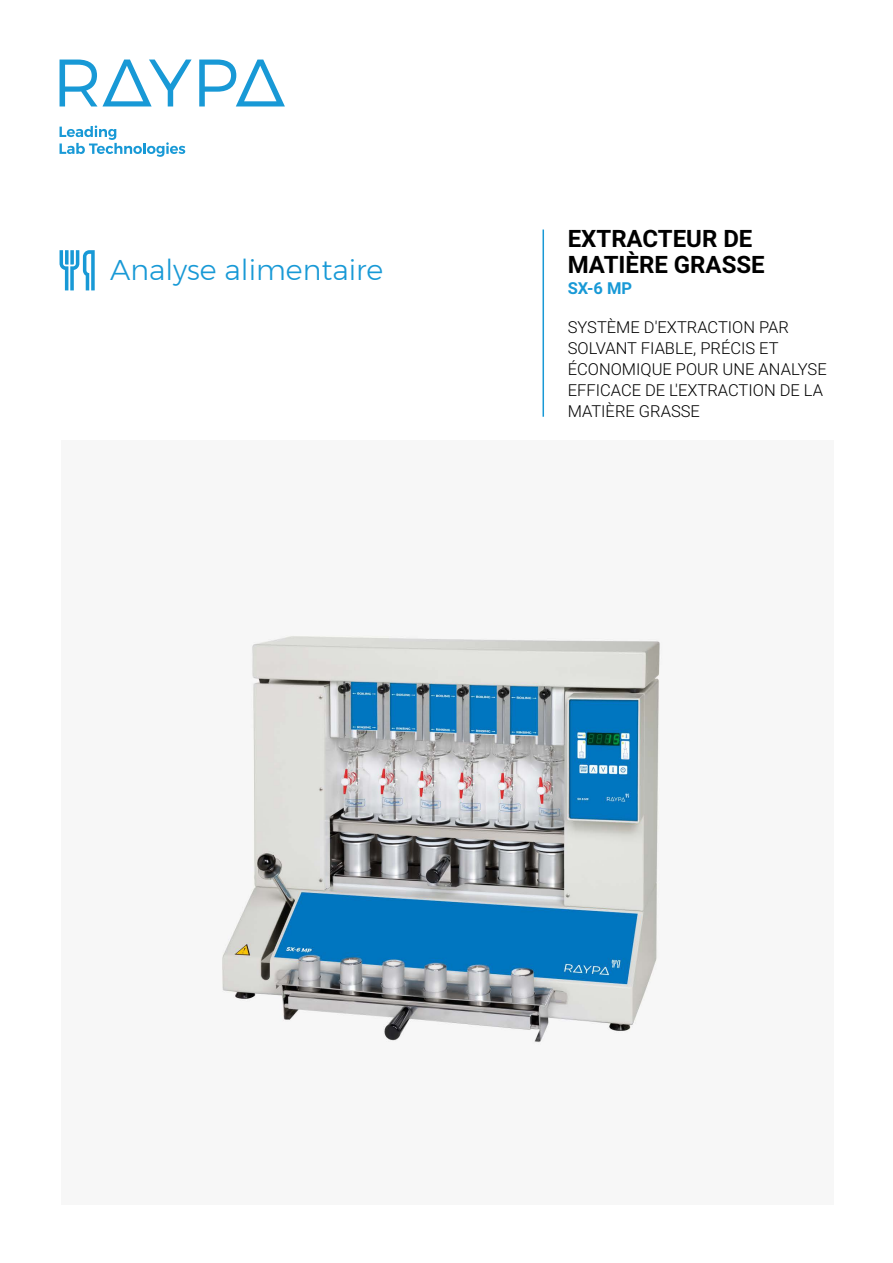
<style>
.page{position:relative;width:893px;height:1263px;background:#fff}
.page>*{position:absolute;margin:0;border:0;box-sizing:border-box;transform-origin:0 0}
.t1{font:300 28.5px "Montserrat";color:#1899d6}
.t2{font:700 24px/25.5px "Roboto";color:#000}
.t3{font:300 16.5px/21px "Roboto";color:#000}
.t4{font:700 16.5px "Roboto";color:#1899d6}
</style>
<div class="page">
<svg style="left:199px;top:60px;width:86px;height:46px"></svg>
<svg style="left:60px;top:60px;width:132px;height:46px"></svg>
<svg style="left:60px;top:125px;width:125px;height:32px"></svg>
<hr style="left:542px;top:230px;width:2px;height:187px;background:#1899d6">
<img style="left:222px;top:635px;width:440px;height:410px">
<svg style="left:60px;top:250px;width:35px;height:40px"></svg>
<h1 class="t1" style="left:110px;top:249px;width:275px">Analyse alimentaire</h1>
<h2 class="t2" style="left:568px;top:225px;width:198px">EXTRACTEUR DE<br>MATIÈRE GRASSE</h2>
<p class="t4" style="left:568px;top:276px;width:66px">SX-6 MP</p>
<p class="t3" style="left:568px;top:316px;width:260px">SYSTÈME D'EXTRACTION PAR<br>SOLVANT FIABLE, PRÉCIS ET<br>ÉCONOMIQUE POUR UNE ANALYSE<br>EFFICACE DE L'EXTRACTION DE LA<br>MATIÈRE GRASSE</p>
</div>
